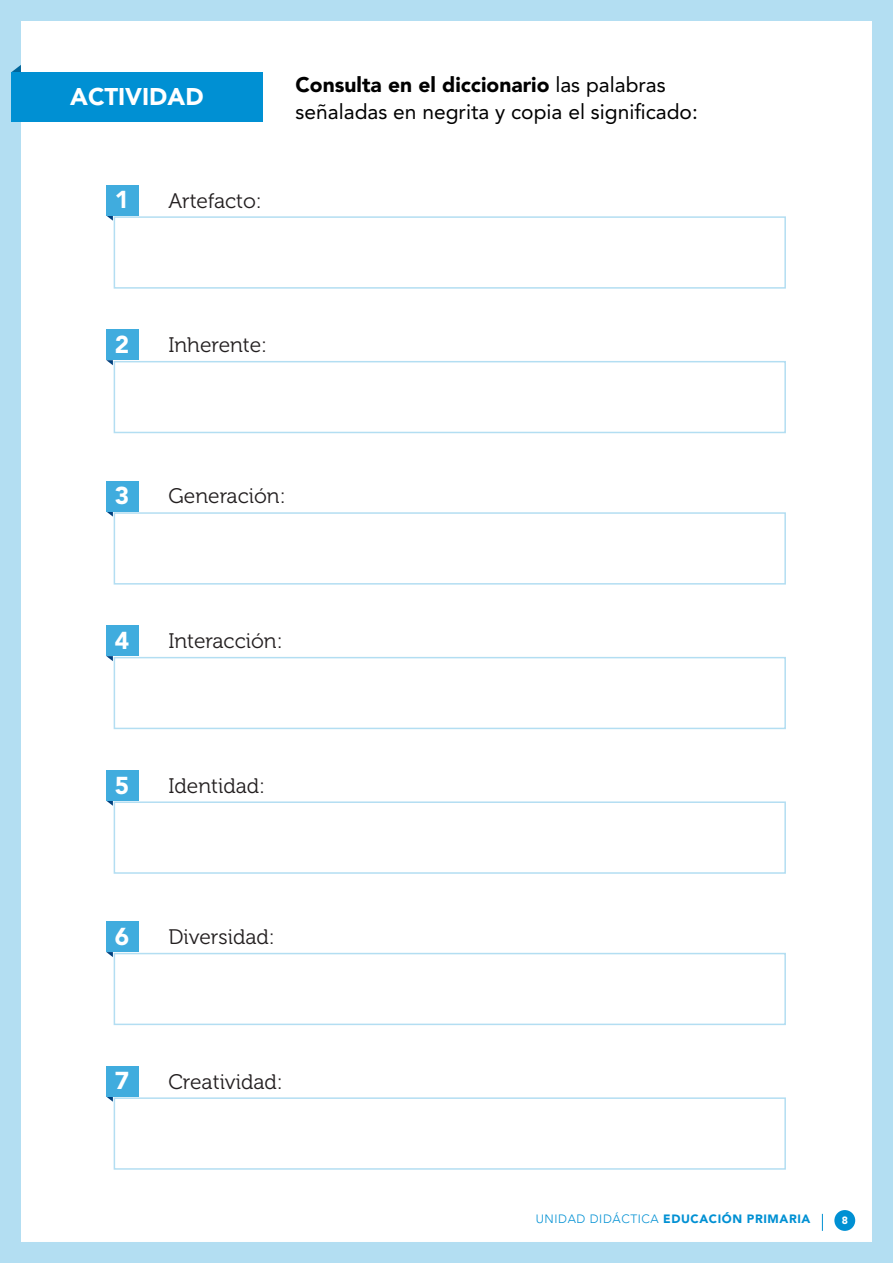
<style>
.page{position:relative;width:893px;height:1263px;background:#fff}
.page>*{position:absolute;margin:0;border:0;box-sizing:border-box;transform-origin:0 0}
.t1{font:900 24.3px "Avenir LT Std";color:#fff}
.t2{font:900 24px "Avenir LT Std";color:#fff}
.t3{font:21px "Museo 300";color:#231f20}
.t4{font:21px/27px "Avenir LT Std";color:#000}
.t5{font:900 12px "Avenir LT Std";letter-spacing:.05em;color:#0090d3}
.t6{font:900 10.5px "Avenir LT Std";color:#fff}
.s1{font-weight:900}
.s2{font-weight:300}
</style>
<div class="page">
<div style="left:834px;top:1210px;width:21px;height:21px;background:#0090d3;border-radius:50%"></div>
<svg style="left:822px;top:1214px;width:1px;height:17px"></svg>
<div style="left:0;top:0;width:893px;height:1263px;border:21px solid #b3def2"></div>
<svg style="left:11px;top:65px;width:10px;height:7px"></svg>
<div style="left:11px;top:72px;width:252px;height:50px;background:#0090d3"></div>
<svg style="left:107px;top:216px;width:6px;height:5px"></svg>
<div style="left:106px;top:185px;width:33px;height:31px;background:#40acde"></div>
<svg style="left:107px;top:512px;width:6px;height:5px"></svg>
<div style="left:106px;top:481px;width:33px;height:31px;background:#40acde"></div>
<svg style="left:106px;top:952px;width:7px;height:5px"></svg>
<div style="left:106px;top:921px;width:33px;height:31px;background:#40acde"></div>
<svg style="left:106px;top:360px;width:7px;height:5px"></svg>
<div style="left:106px;top:330px;width:33px;height:30px;background:#40acde"></div>
<svg style="left:106px;top:801px;width:7px;height:5px"></svg>
<div style="left:106px;top:770px;width:33px;height:31px;background:#40acde"></div>
<svg style="left:106px;top:656px;width:7px;height:5px"></svg>
<div style="left:106px;top:625px;width:33px;height:31px;background:#40acde"></div>
<svg style="left:107px;top:1097px;width:6px;height:5px"></svg>
<div style="left:106px;top:1066px;width:33px;height:31px;background:#40acde"></div>
<div style="left:114px;top:216px;width:672px;height:73px;border:2px solid #b3def2"></div>
<div style="left:114px;top:512px;width:672px;height:73px;border:2px solid #b3def2"></div>
<div style="left:114px;top:953px;width:672px;height:72px;border:2px solid #b3def2"></div>
<div style="left:114px;top:361px;width:672px;height:72px;border:2px solid #b3def2"></div>
<div style="left:114px;top:801px;width:672px;height:73px;border:2px solid #b3def2"></div>
<div style="left:114px;top:657px;width:672px;height:72px;border:2px solid #b3def2"></div>
<div style="left:114px;top:1097px;width:672px;height:73px;border:2px solid #b3def2"></div>
<p class="t2" style="left:70px;top:83px;width:135px">ACTIVIDAD</p>
<p class="t1" style="left:115px;top:185px;width:16px">1</p>
<p class="t3" style="left:168px;top:189px;width:95px">Artefacto:</p>
<p class="t4" style="left:296px;top:71px;width:404px"><span class="s1">Consulta en el diccionario</span> las palabras señaladas en negrita y copia el significado:</p>
<p class="t1" style="left:115px;top:330px;width:16px">2</p>
<p class="t3" style="left:168px;top:334px;width:100px">Inherente:</p>
<p class="t1" style="left:115px;top:481px;width:16px">3</p>
<p class="t3" style="left:168px;top:485px;width:119px">Generación:</p>
<p class="t1" style="left:115px;top:626px;width:16px">4</p>
<p class="t3" style="left:168px;top:629px;width:116px">Interacción:</p>
<p class="t1" style="left:115px;top:770px;width:16px">5</p>
<p class="t3" style="left:168px;top:774px;width:98px">Identidad:</p>
<p class="t1" style="left:115px;top:922px;width:16px">6</p>
<p class="t3" style="left:168px;top:925px;width:108px">Diversidad:</p>
<p class="t1" style="left:115px;top:1066px;width:16px">7</p>
<p class="t3" style="left:168px;top:1070px;width:116px">Creatividad:</p>
<p class="t5" style="left:536px;top:1211px;width:276px"><span class="s2">UNIDAD DIDÁCTICA</span> EDUCACIÓN PRIMARIA</p>
<p class="t6" style="left:842px;top:1214px;width:8px">8</p>
</div>
